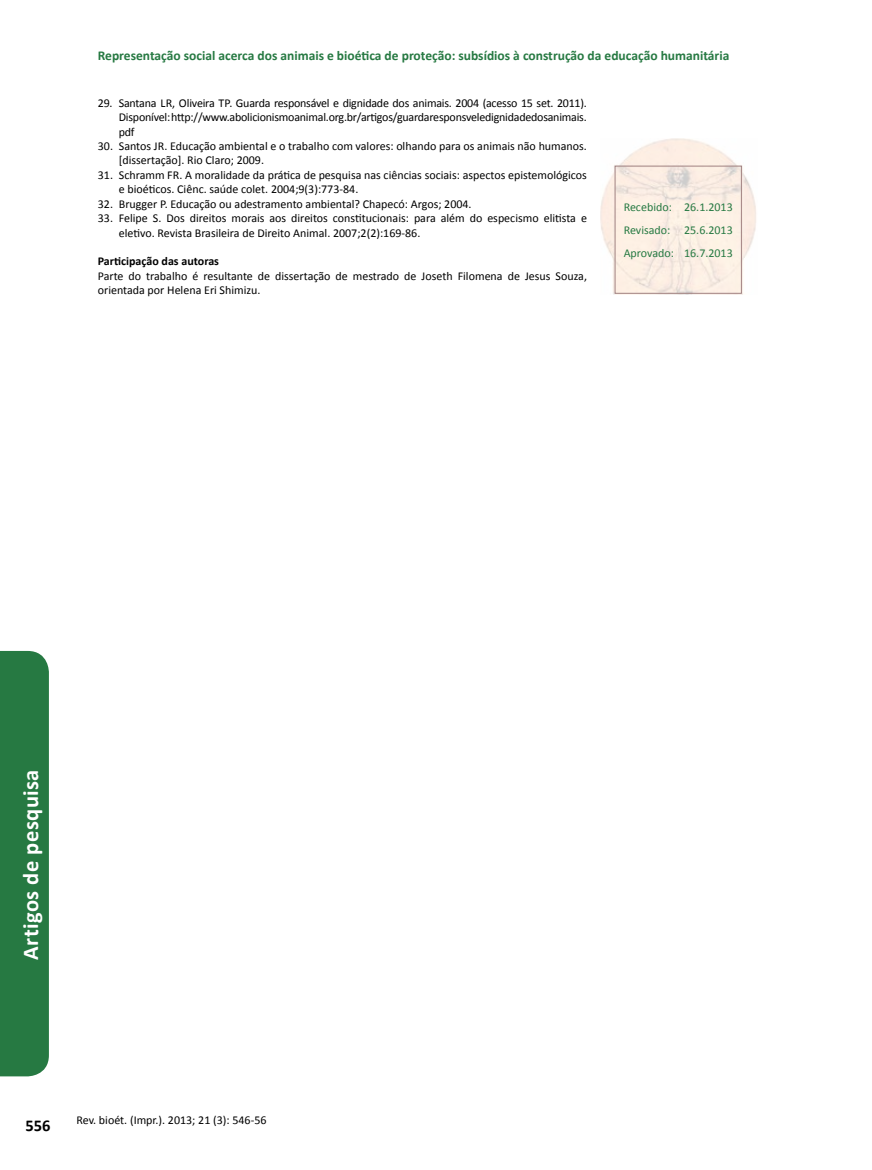
<style>
.page{position:relative;width:872px;height:1170px;background:#fff}
.page>*{position:absolute;margin:0;border:0;box-sizing:border-box;transform-origin:0 0}
.t1{font:700 22.5px "Calibri";letter-spacing:.02em;color:#fff}
.t2{font:700 16.5px "Calibri";color:#000}
.t3{font:700 13.5px "Calibri";color:#267942}
.t4{font:12px/14.4px "Calibri";color:#000}
.t5{font:12px/23px "Calibri";color:#267942;text-align:justify}
.t6{font:700 12px "Calibri";color:#000}
</style>
<div class="page">
<div style="left:0;top:651px;width:49px;height:425px;background:#267942"></div>
<img style="left:600px;top:138px;width:156px;height:156px">
<div style="left:615px;top:166px;width:126px;height:127px;border:1px solid #a38483"></div>
<p class="t3" style="left:98px;top:47px;width:633px">Representação social acerca dos animais e bioética de proteção: subsídios à construção da educação humanitária</p>
<p class="t4" style="left:119px;top:96px;width:469px;text-align:justify;text-indent:-21px">29. Santana LR, Oliveira TP. Guarda responsável e dignidade dos animais. 2004 (acesso 15 set. 2011).<br>Disponível: http://www.abolicionismoanimal.org.br/artigos/guardaresponsveledignidadedosanimais. pdf</p>
<p class="t4" style="left:119px;top:139px;width:469px;text-indent:-21px">30. Santos JR. Educação ambiental e o trabalho com valores: olhando para os animais não humanos. [dissertação]. Rio Claro; 2009.</p>
<p class="t4" style="left:119px;top:168px;width:469px;text-indent:-21px">31. Schramm FR. A moralidade da prática de pesquisa nas ciências sociais: aspectos epistemológicos e bioéticos. Ciênc. saúde colet. 2004;9(3):773-84.</p>
<p class="t4" style="left:98px;top:196px;width:375px">32. Brugger P. Educação ou adestramento ambiental? Chapecó: Argos; 2004.</p>
<p class="t4" style="left:119px;top:211px;width:469px;text-indent:-21px">33. Felipe S. Dos direitos morais aos direitos constitucionais: para além do especismo elitista e eletivo. Revista Brasileira de Direito Animal. 2007;2(2):169-86.</p>
<p class="t6" style="left:98px;top:254px;width:123px">Participação das autoras</p>
<p class="t4" style="left:98px;top:268px;width:490px">Parte do trabalho é resultante de dissertação de mestrado de Joseth Filomena de Jesus Souza, orientada por Helena Eri Shimizu.</p>
<p class="t5" style="left:623px;top:196px;width:111px">Recebido: 26.1.2013<br>Revisado: 25.6.2013<br>Aprovado: 16.7.2013</p>
<h1 class="t1" style="left:16px;top:959px;width:192px;rotate:-90deg">Artigos de pesquisa</h1>
<h2 class="t2" style="left:26px;top:1115px;width:27px">556</h2>
<p class="t4" style="left:77px;top:1113px;width:191px">Rev. bioét. (Impr.). 2013; 21 (3): 546-56</p>
</div>
